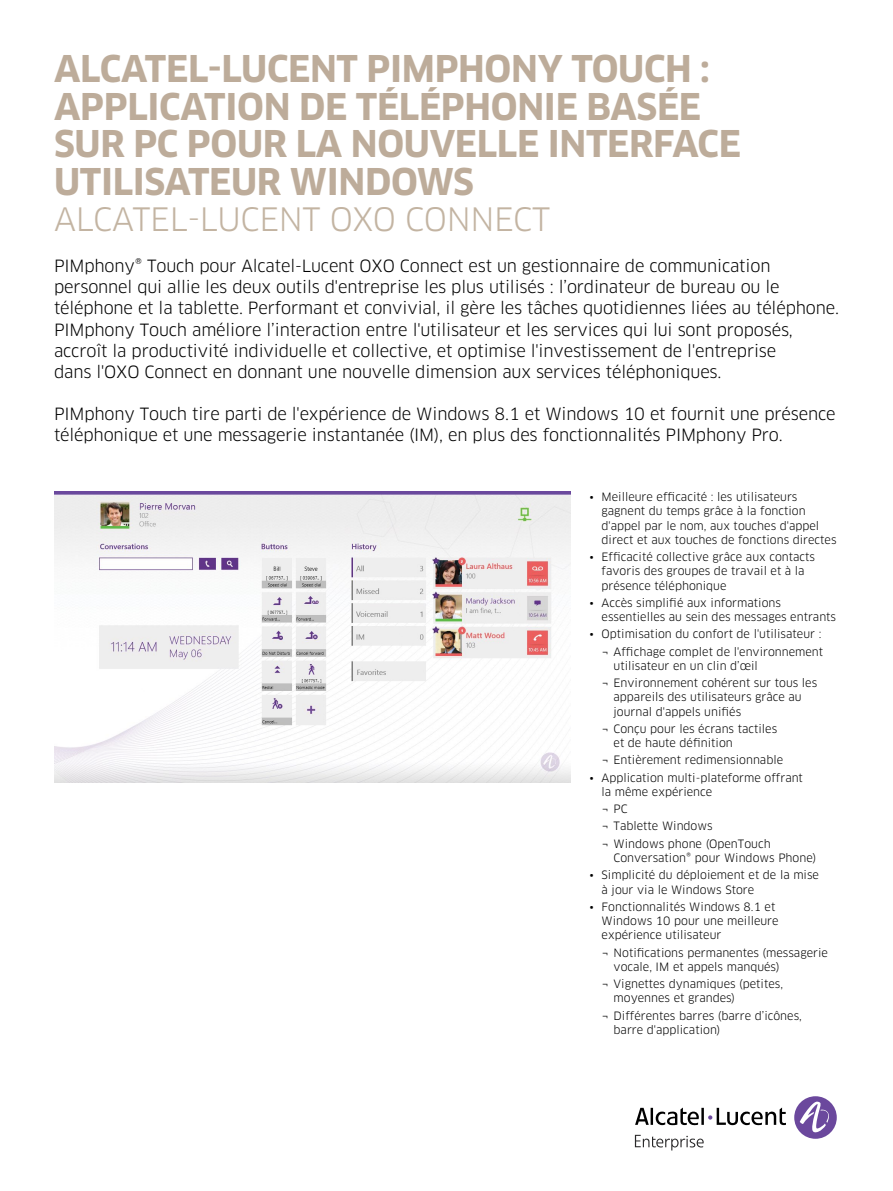
<style>
.page{position:relative;width:893px;height:1191px;background:#fff}
.page>*{position:absolute;margin:0;border:0;box-sizing:border-box;transform-origin:0 0}
.t1{font:700 36px/37.5px "Clan OT";letter-spacing:-.01em;color:#bdac9a}
.t2{font:31.5px "Clan OT";letter-spacing:-.01em;color:#c3b4a2}
.t3{font:16.5px/21px "Clan OT";letter-spacing:-.01em;color:#000}
.t4{font:11.25px/14.2px "Clan OT";color:#000}
</style>
<div class="page">
<div style="left:794px;top:1096px;width:43px;height:42px;background:#6b489d;border-radius:50%"></div>
<svg style="left:800px;top:1101px;width:32px;height:32px"></svg>
<svg style="left:635px;top:1107px;width:151px;height:18px"></svg>
<svg style="left:635px;top:1134px;width:69px;height:16px"></svg>
<img style="left:54px;top:492px;width:517px;height:290px">
<h1 class="t1" style="left:54px;top:51px;width:688px">ALCATEL-LUCENT PIMPHONY TOUCH :<br>APPLICATION DE TÉLÉPHONIE BASÉE<br>SUR PC POUR LA NOUVELLE INTERFACE<br>UTILISATEUR WINDOWS</h1>
<h2 class="t2" style="left:54px;top:200px;width:498px">ALCATEL-LUCENT OXO CONNECT</h2>
<p class="t3" style="left:54px;top:256px;width:786px">PIMphony® Touch pour Alcatel-Lucent OXO Connect est un gestionnaire de communication personnel qui allie les deux outils d'entreprise les plus utilisés : l’ordinateur de bureau ou le téléphone et la tablette. Performant et convivial, il gère les tâches quotidiennes liées au téléphone.<br>PIMphony Touch améliore l’interaction entre l'utilisateur et les services qui lui sont proposés, accroît la productivité individuelle et collective, et optimise l'investissement de l'entreprise<br>dans l'OXO Connect en donnant une nouvelle dimension aux services téléphoniques.</p>
<h3 class="t3" style="left:54px;top:403px;width:783px">PIMphony Touch tire parti de l'expérience de Windows 8.1 et Windows 10 et fournit une présence téléphonique et une messagerie instantanée (IM), en plus des fonctionnalités PIMphony Pro.</h3>
<p class="t4" style="left:602px;top:490px;width:237px;text-indent:-12px">• Meilleure efficacité : les utilisateurs gagnent du temps grâce à la fonction d'appel par le nom, aux touches d'appel direct et aux touches de fonctions directes</p>
<p class="t4" style="left:602px;top:550px;width:215px;text-indent:-12px">• Efficacité collective grâce aux contacts favoris des groupes de travail et à la présence téléphonique</p>
<p class="t4" style="left:602px;top:595px;width:236px;text-indent:-12px">• Accès simplifié aux informations essentielles au sein des messages entrants</p>
<p class="t4" style="left:590px;top:625px;width:235px;line-height:17.2px;text-align:right">• Optimisation du confort de l'utilisateur : ¬ Affichage complet de l'environnement</p>
<p class="t4" style="left:602px;top:657px;width:217px;line-height:17.2px;text-indent:12px">utilisateur en un clin d’œil<br>¬ Environnement cohérent sur tous les</p>
<p class="t4" style="left:614px;top:690px;width:190px">appareils des utilisateurs grâce au journal d'appels unifiés</p>
<p class="t4" style="left:614px;top:721px;width:165px;text-indent:-12px">¬ Conçu pour les écrans tactiles et de haute définition</p>
<p class="t4" style="left:602px;top:753px;width:183px">¬ Entièrement redimensionnable</p>
<p class="t4" style="left:602px;top:770px;width:203px;text-indent:-12px">• Application multi-plateforme offrant la même expérience</p>
<p class="t4" style="left:602px;top:800px;width:171px;line-height:17.2px">¬ PC<br>¬ Tablette Windows<br>¬ Windows phone (OpenTouch</p>
<p class="t4" style="left:614px;top:850px;width:204px">Conversation® pour Windows Phone)</p>
<p class="t4" style="left:602px;top:868px;width:219px;text-indent:-12px">• Simplicité du déploiement et de la mise à jour via le Windows Store</p>
<p class="t4" style="left:602px;top:899px;width:179px;text-indent:-12px">• Fonctionnalités Windows 8.1 et<br>Windows 10 pour une meilleure expérience utilisateur</p>
<p class="t4" style="left:614px;top:945px;width:216px;text-indent:-12px">¬ Notifications permanentes (messagerie vocale, IM et appels manqués)</p>
<p class="t4" style="left:614px;top:976px;width:171px;text-indent:-12px">¬ Vignettes dynamiques (petites, moyennes et grandes)</p>
<p class="t4" style="left:614px;top:1008px;width:190px;text-indent:-12px">¬ Différentes barres (barre d’icônes, barre d'application)</p>
</div>
